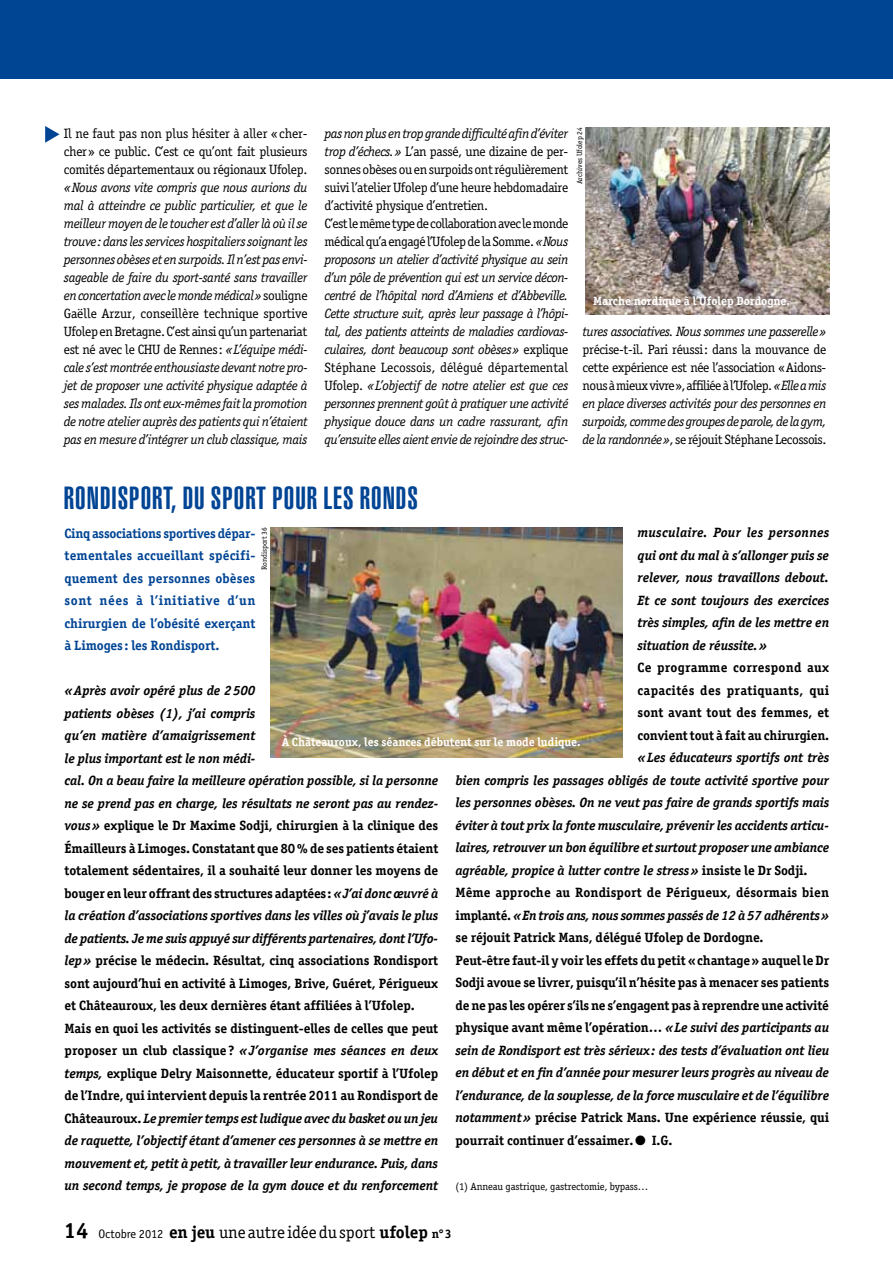
<style>
.page{position:relative;width:893px;height:1263px;background:#fff}
.page>*{position:absolute;margin:0;border:0;box-sizing:border-box;transform-origin:0 0}
.t1{font:900 extra-condensed 31.5px "Helvetica";letter-spacing:.03em;color:#004494}
.t2{font:17.25px "Officina Serif";letter-spacing:-.005em;color:#000}
.t3{font:italic 700 13.5px/22.5px "Officina Serif";letter-spacing:-.01em;color:#000}
.t4{font:italic 13.5px/18px "Officina Serif";letter-spacing:-.035em;color:#000;text-align:justify}
.t5{font:13.5px/18px "Officina Serif";letter-spacing:-.03em;color:#000;text-align:justify}
.t6{font:700 13.5px/22.5px "Officina Serif";letter-spacing:-.005em;color:#004494;text-align:justify}
.t7{font:700 13.5px/22.5px "Officina Serif";letter-spacing:-.015em;color:#000;text-align:justify}
.t8{font:700 12px "Officina Serif";letter-spacing:-.005em;color:#fff}
.t9{font:10.5px "Officina Serif";letter-spacing:-.01em;color:#000}
.t10{font:7.5px "Officina Serif";letter-spacing:-.005em;color:#000}
.s1{font-style:normal}
.s2{font-style:italic}
.s3{font-style:inherit}
.s4{font-weight:700;font-size:22.2px}
.s5{font-family:"Officina Sans";font-size:12.3px}
.s6{font-weight:700}
.s7{font-weight:700;font-size:12.3px}
</style>
<div class="page">
<svg style="left:45px;top:126px;width:15px;height:17px"></svg>
<div style="left:0;top:0;width:893px;height:79px;background:#004494"></div>
<img style="left:585px;top:128px;width:244px;height:187px">
<img style="left:270px;top:527px;width:353px;height:230px">
<p class="t5" style="left:64px;top:124px;width:245px">Il ne faut pas non plus hésiter à aller «cher&shy;cher» ce public. C’est ce qu’ont fait plusieurs comités départementaux ou régionaux Ufolep.</p>
<p class="t4" style="left:64px;top:178px;width:245px">«Nous avons vite compris que nous aurions du mal à atteindre ce public particulier, et que le meilleur moyen de le toucher est d’aller là où il se trouve: dans les services hospitaliers soignant les personnes obèses et en surpoids. Il n’est pas envi&shy;sageable de faire du sport-santé sans travailler en concertation avec le monde médical» <span class="s1">souligne Gaëlle Arzur, conseillère technique sportive Ufolep en Bretagne. C’est ainsi qu’un partenariat est né avec le CHU de Rennes:</span> «L’équipe médi&shy;cale s’est montrée enthousiaste devant notre pro&shy;jet de proposer une activité physique adaptée à ses malades. Ils ont eux-mêmes fait la promotion de notre atelier auprès des patients qui n’étaient pas en mesure d’intégrer un club classique, mais</p>
<p class="t4" style="left:325px;top:124px;width:245px;text-align:left">pas non plus en trop grande difficulté afin d’éviter trop d’échecs.» <span class="s1">L’an passé, une dizaine de per&shy;sonnes obèses ou en surpoids ont régulièrement suivi l’atelier Ufolep d’une heure hebdomadaire d’activité physique d’entretien.<br>C’est le même type de collaboration avec le monde médical qu’a engagé l’Ufolep de la Somme.</span> «Nous proposons un atelier d’activité physique au sein d’un pôle de prévention qui est un service décon&shy;centré de l’hôpital nord d’Amiens et d’Abbeville.<br>Cette structure suit, après leur passage à l’hôpi&shy;tal, des patients atteints de maladies cardiovas&shy;culaires, dont beaucoup sont obèses» <span class="s1">explique Stéphane Lecossois, délégué départemental Ufolep.</span> «L’objectif de notre atelier est que ces personnes prennent goût à pratiquer une activité physique douce dans un cadre rassurant, afin qu’ensuite elles aient envie de rejoindre des struc-</p>
<p class="t10" style="left:575px;top:184px;width:59px;rotate:-90deg">Archives Ufolep 24</p>
<p class="t8" style="left:593px;top:293px;width:198px">Marche nordique à l’Ufolep Dordogne.</p>
<p class="t4" style="left:583px;top:322px;width:245px">tures associatives. Nous sommes une passerelle»</p>
<p class="t5" style="left:583px;top:340px;width:245px">précise-t-il. Pari réussi: dans la mouvance de cette expérience est née l’association «Aidons&shy;nous à mieux vivre», affiliée à l’Ufolep. <span class="s2">«Elle a mis en place diverses activités pour des personnes en surpoids, comme des groupes de parole, de la gym, de la randonnée»</span>, se réjouit Stéphane Lecossois.</p>
<h1 class="t1" style="left:64px;top:480px;width:356px">RONDISPORT, DU SPORT POUR LES RONDS</h1>
<p class="t10" style="left:260px;top:570px;width:44px;rotate:-90deg">Rondisport 36</p>
<p class="t3" style="left:638px;top:521px;width:193px;text-align:justify">musculaire. Pour les personnes qui ont du mal à s’allonger puis se relever, nous travaillons debout.<br>Et ce sont toujours des exercices très simples, afin de les mettre en situation de réussite.»</p>
<p class="t7" style="left:638px;top:656px;width:193px">Ce programme correspond aux capacités des pratiquants, qui sont avant tout des femmes, et convient tout à fait au chirurgien.</p>
<p class="t3" style="left:455px;top:746px;width:375px;text-indent:182px">«Les éducateurs sportifs ont très bien compris les passages obligés de toute activité sportive pour les personnes obèses. On ne veut pas faire de grands sportifs mais éviter à tout prix la fonte musculaire, prévenir les accidents articu&shy;laires, retrouver un bon équilibre et surtout proposer une ambiance agréable, propice à lutter contre le stress» <span class="s1">insiste le Dr Sodji.<br>Même approche au Rondisport de Périgueux, désormais bien implanté.</span> «En trois ans, nous sommes passés de 12 à 57 adhérents» <span class="s1">se réjouit Patrick Mans, délégué Ufolep de Dordogne.<br>Peut-être faut-il y voir les effets du petit «chantage» auquel le Dr Sodji avoue se livrer, puisqu’il n’hésite pas à menacer ses patients de ne pas les opérer s’ils ne s’engagent pas à reprendre une activité physique avant même l’opération…</span> «Le suivi des participants au sein de Rondisport est très sérieux: des tests d’évaluation ont lieu en début et en fin d’année pour mesurer leurs progrès au niveau de l’endurance, de la souplesse, de la force musculaire et de l’équilibre notamment» <span class="s1">précise Patrick Mans. Une expérience réussie, qui pourrait continuer d’essaimer.</span>● <span class="s1">I.G.</span></p>
<p class="t9" style="left:455px;top:1181px;width:195px"><span class="s3">(1) A</span>nneau gastrique, gastrectomie, bypass…</p>
<p class="t6" style="left:65px;top:522px;width:192px">Cinq associations sportives dépar&shy;tementales accueillant spécifi&shy;quement des personnes obèses sont nées à l’initiative d’un chirurgien de l’obésité exerçant à Limoges : les Rondisport.</p>
<p class="t3" style="left:65px;top:679px;width:375px">«Après avoir opéré plus de 2500<br>patients obèses (1), j’ai compris<br>qu’en matière d’amaigrissement<br>le plus important est le non médi-<br>cal. On a beau faire la meilleure opération possible, si la personne ne se prend pas en charge, les résultats ne seront pas au rendez&shy;vous» <span class="s1">explique le Dr Maxime Sodji, chirurgien à la clinique des Émailleurs à Limoges. Constatant que 80% de ses patients étaient totalement sédentaires, il a souhaité leur donner les moyens de bouger en leur offrant des structures adaptées:</span> «J’ai donc œuvré à la création d’associations sportives dans les villes où j’avais le plus de patients. Je me suis appuyé sur différents partenaires, dont l’Ufo&shy;lep» <span class="s1">précise le médecin. Résultat, cinq associations Rondisport sont aujourd’hui en activité à Limoges, Brive, Guéret, Périgueux et Châteauroux, les deux dernières étant affiliées à l’Ufolep.<br>Mais en quoi les activités se distinguent-elles de celles que peut proposer un club classique ?</span> «J’organise mes séances en deux temps, <span class="s1">explique Delry Maisonnette, éducateur sportif à l’Ufolep de l’Indre, qui intervient depuis la rentrée 2011 au Rondisport de Châteauroux.</span> Le premier temps est ludique avec du basket ou un jeu de raquette, l’objectif étant d’amener ces personnes à se mettre en mouvement et, petit à petit, à travailler leur endurance. Puis, dans un second temps, je propose de la gym douce et du renforcement</p>
<p class="t8" style="left:282px;top:734px;width:301px">À Châteauroux, les séances débutent sur le mode ludique.</p>
<p class="t2" style="left:64px;top:1222px;width:389px"><span class="s4">14</span> <span class="s5">Octobre 2012</span> <span class="s6">en jeu</span> une autre idée du sport <span class="s6">ufolep</span> <span class="s7">n°3</span></p>
</div>
